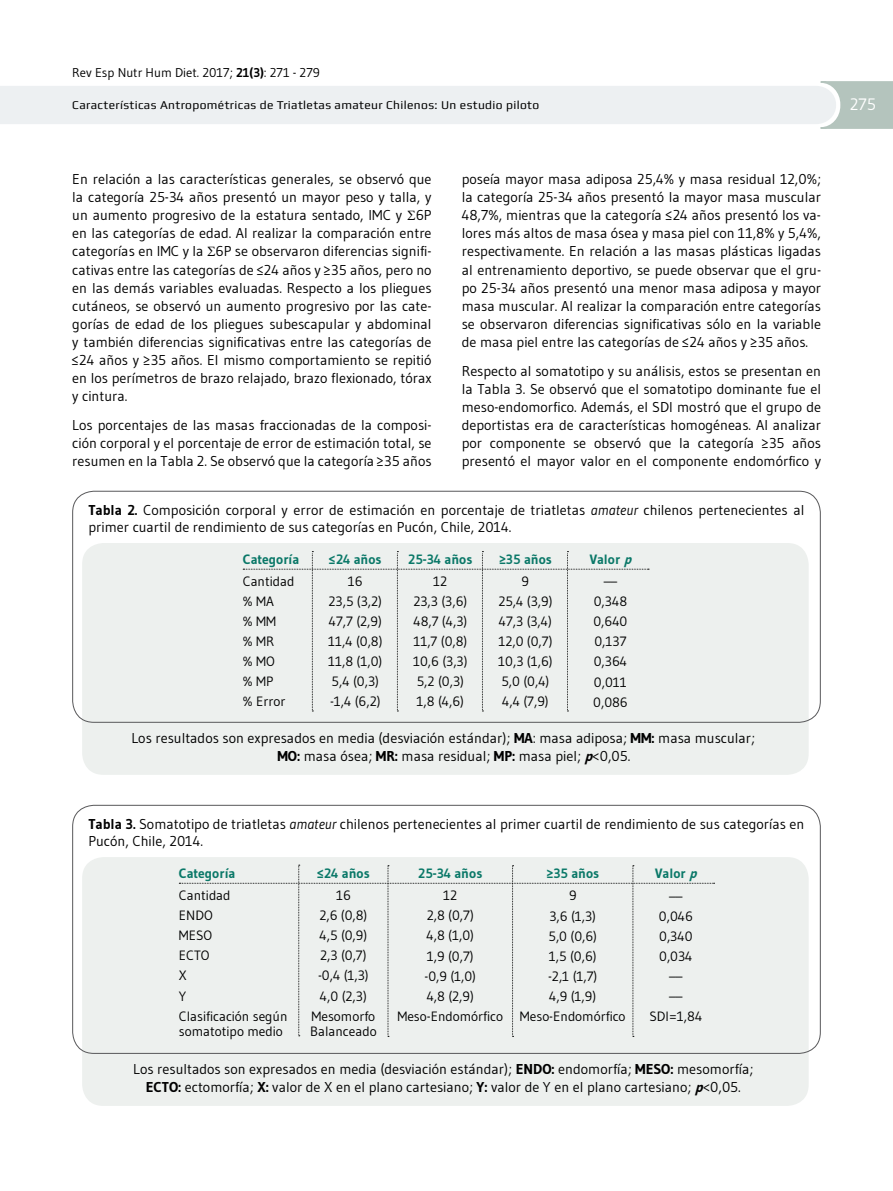
<style>
.page{position:relative;width:893px;height:1191px;background:#fff}
.page>*{position:absolute;margin:0;border:0;box-sizing:border-box;transform-origin:0 0}
.t1{font:16.5px "Gudea";color:#fff}
.t2{font:14.25px/18.1px "Gudea";color:#000;text-align:justify}
.t3{font:13.5px/20px "Gudea";color:#000;text-align:center}
.t4{font:700 13.5px "Gudea";color:#0a7868}
.t5{font:12.75px "Gudea";color:#000}
.t6{font:12px "Play";letter-spacing:.03em;color:#000}
.s1{font-weight:700}
.s2{font-style:italic}
.s3{font-family:"Minion Pro"}
.s4{font-weight:700;font-style:italic}
</style>
<div class="page">
<svg style="left:0;top:81px;width:893px;height:48px"></svg>
<div style="left:82px;top:543px;width:727px;height:232px;background:#edf0ee;border-radius:21px"></div>
<div style="left:72px;top:491px;width:749px;height:231px;border:1px solid #58585a;border-radius:21px"></div>
<svg style="left:243px;top:551px;width:406px;height:160px"></svg>
<div style="left:82px;top:857px;width:727px;height:249px;background:#edf0ee;border-radius:21px"></div>
<div style="left:72px;top:805px;width:749px;height:248px;border:1px solid #58585a;border-radius:21px"></div>
<svg style="left:179px;top:864px;width:536px;height:173px"></svg>
<p class="t5" style="left:72px;top:65px;width:249px">Rev Esp Nutr Hum Diet. 2017; <span class="s1">21(3)</span>: 271 - 279</p>
<p class="t6" style="left:72px;top:98px;width:468px">Características Antropométricas de Triatletas amateur Chilenos: Un estudio piloto</p>
<p class="t1" style="left:850px;top:94px;width:28px">275</p>
<p class="t2" style="left:462px;top:170px;width:361px">poseía mayor masa adiposa 25,4% y masa residual 12,0%; la categoría 25-34 años presentó la mayor masa muscular 48,7%, mientras que la categoría ≤24 años presentó los va&shy;lores más altos de masa ósea y masa piel con 11,8% y 5,4%, respectivamente. En relación a las masas plásticas ligadas al entrenamiento deportivo, se puede observar que el gru&shy;po 25-34 años presentó una menor masa adiposa y mayor masa muscular. Al realizar la comparación entre categorías se observaron diferencias significativas sólo en la variable de masa piel entre las categorías de ≤24 años y ≥35 años.</p>
<p class="t2" style="left:462px;top:361px;width:361px">Respecto al somatotipo y su análisis, estos se presentan en la Tabla 3. Se observó que el somatotipo dominante fue el meso-endomorfico. Además, el SDI mostró que el grupo de deportistas era de características homogéneas. Al analizar por componente se observó que la categoría ≥35 años presentó el mayor valor en el componente endomórfico y</p>
<p class="t2" style="left:88px;top:501px;width:717px;line-height:17.1px"><span class="s1">Tabla 2.</span> Composición corporal y error de estimación en porcentaje de triatletas <span class="s2">amateur</span> chilenos pertenecientes al primer cuartil de rendimiento de sus categorías en Pucón, Chile, 2014.</p>
<p class="t2" style="left:72px;top:170px;width:361px">En relación a las características generales, se observó que la categoría 25-34 años presentó un mayor peso y talla, y un aumento progresivo de la estatura sentado, IMC y <span class="s3">Σ</span>6P en las categorías de edad. Al realizar la comparación entre categorías en IMC y la <span class="s3">Σ</span>6P se observaron diferencias signifi&shy;cativas entre las categorías de ≤24 años y ≥35 años, pero no en las demás variables evaluadas. Respecto a los pliegues cutáneos, se observó un aumento progresivo por las cate&shy;gorías de edad de los pliegues subescapular y abdominal y también diferencias significativas entre las categorías de ≤24 años y ≥35 años. El mismo comportamiento se repitió en los perímetros de brazo relajado, brazo flexionado, tórax y cintura.</p>
<p class="t2" style="left:72px;top:416px;width:361px">Los porcentajes de las masas fraccionadas de la composi&shy;ción corporal y el porcentaje de error de estimación total, se resumen en la Tabla 2. Se observó que la categoría ≥35 años</p>
<p class="t4" style="left:243px;top:551px;width:58px">Categoría</p>
<p class="t3" style="left:243px;top:571px;width:53px;text-align:left">Cantidad % MA<br>% MM<br>% MR<br>% MO<br>% MP<br>% Error</p>
<p class="t4" style="left:329px;top:551px;width:54px">≤24 años</p>
<p class="t4" style="left:408px;top:551px;width:66px">25-34 años</p>
<p class="t4" style="left:499px;top:551px;width:54px">≥35 años</p>
<p class="t4" style="left:590px;top:551px;width:47px">Valor <span class="s2">p</span></p>
<p class="t3" style="left:328px;top:571px;width:56px">16<br>23,5 (3,2)<br>47,7 (2,9)<br>11,4 (0,8)<br>11,8 (1,0)<br>5,4 (0,3) -1,4 (6,2)</p>
<p class="t3" style="left:413px;top:571px;width:56px">12<br>23,3 (3,6)<br>48,7 (4,3)<br>11,7 (0,8)<br>10,6 (3,3)<br>5,2 (0,3)<br>1,8 (4,6)</p>
<p class="t3" style="left:498px;top:571px;width:56px">9<br>25,4 (3,9)<br>47,3 (3,4)<br>12,0 (0,7)<br>10,3 (1,6)<br>5,0 (0,4)<br>4,4 (7,9)</p>
<p class="t3" style="left:593px;top:571px;width:36px">––<br>0,348<br>0,640<br>0,137<br>0,364<br>0,011<br>0,086</p>
<p class="t2" style="left:277px;top:728px;width:479px;text-indent:-146px">Los resultados son expresados en media (desviación estándar); <span class="s1">MA</span>: masa adiposa; <span class="s1">MM:</span> masa muscular;<br><span class="s1">MO:</span> masa ósea; <span class="s1">MR:</span> masa residual; <span class="s1">MP:</span> masa piel; <span class="s4">p</span>&lt;0,05.</p>
<p class="t2" style="left:88px;top:815px;width:717px;line-height:17.1px"><span class="s1">Tabla 3.</span> Somatotipo de triatletas <span class="s2">amateur</span> chilenos pertenecientes al primer cuartil de rendimiento de sus categorías en<br>Pucón, Chile, 2014.</p>
<p class="t4" style="left:179px;top:865px;width:58px">Categoría</p>
<p class="t3" style="left:179px;top:885px;width:110px;text-align:left">Cantidad<br>ENDO<br>MESO<br>ECTO<br>X<br>Y<br>Clasificación según</p>
<p class="t3" style="left:179px;top:1021px;width:105px">somatotipo medio</p>
<p class="t4" style="left:317px;top:865px;width:54px">≤24 años</p>
<p class="t4" style="left:418px;top:865px;width:66px">25-34 años</p>
<p class="t4" style="left:546px;top:865px;width:54px">≥35 años</p>
<p class="t4" style="left:655px;top:865px;width:47px">Valor <span class="s2">p</span></p>
<p class="t3" style="left:311px;top:885px;width:65px">16<br>2,6 (0,8)<br>4,5 (0,9)<br>2,3 (0,7) -0,4 (1,3)<br>4,0 (2,3)<br>Mesomorfo</p>
<p class="t3" style="left:310px;top:1021px;width:68px">Balanceado</p>
<p class="t3" style="left:397px;top:885px;width:107px">12<br>2,8 (0,7)<br>4,8 (1,0)<br>1,9 (0,7)<br>-0,9 (1,0)<br>4,8 (2,9)<br>Meso-Endomórfico</p>
<p class="t3" style="left:520px;top:885px;width:107px">9<br>3,6 (1,3)<br>5,0 (0,6)<br>1,5 (0,6)<br>-2,1 (1,7)<br>4,9 (1,9)<br>Meso-Endomórfico</p>
<p class="t3" style="left:649px;top:885px;width:54px">––<br>0,046<br>0,340<br>0,034<br>––<br>––<br>SDI=1,84</p>
<p class="t2" style="left:133px;top:1060px;width:621px;text-align:center">Los resultados son expresados en media (desviación estándar); <span class="s1">ENDO:</span> endomorfía; <span class="s1">MESO:</span> mesomorfía;<br><span class="s1">ECTO:</span> ectomorfía; <span class="s1">X:</span> valor de X en el plano cartesiano; <span class="s1">Y:</span> valor de Y en el plano cartesiano; <span class="s4">p</span>&lt;0,05.</p>
</div>
